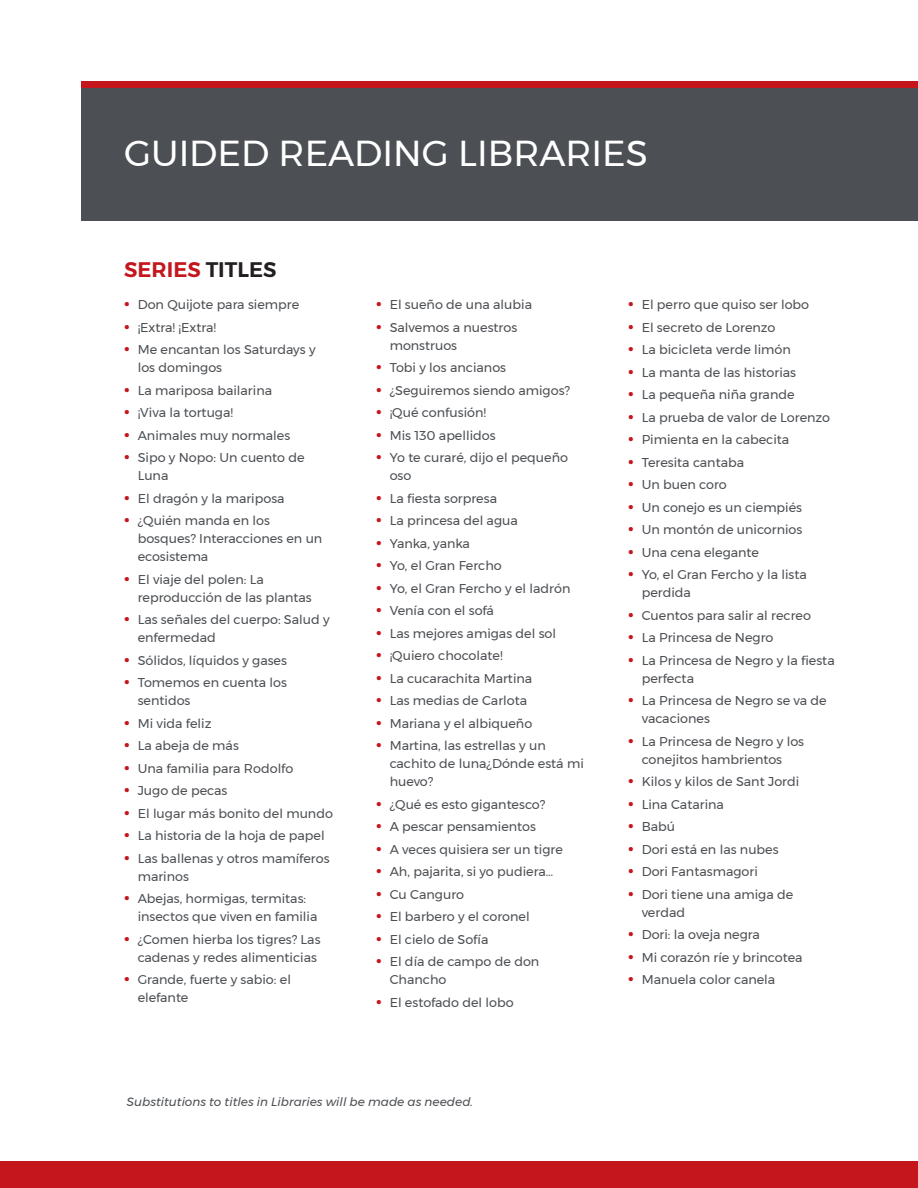
<style>
.page{position:relative;width:918px;height:1188px;background:#fff}
.page>*{position:absolute;margin:0;border:0;box-sizing:border-box;transform-origin:0 0}
.t1{font:36px "Montserrat";color:#fff}
.t2{font:600 21px "Montserrat";color:#c4161c}
.t3{font:12.75px/18px "Montserrat";color:#4c4f53}
.body{font:italic 12px "Montserrat";color:#4c4f53}
.s1{color:#231f20}
.s2{font-weight:600;font-size:18px;color:#c4161c}
</style>
<div class="page">
<div style="left:0;top:1161px;width:918px;height:27px;background:#c4161c"></div>
<div style="left:81px;top:81px;width:837px;height:132px;background:#c4161c"></div>
<div style="left:81px;top:88px;width:837px;height:132px;background:#4c4f53"></div>
<p class="t1" style="left:124px;top:126px;width:525px">GUIDED READING LIBRARIES</p>
<h3 class="t2" style="left:124px;top:253px;width:154px">SERIES <span class="s1">TITLES</span></h3>
<p class="t3" style="left:124px;top:296px;width:177px"><span class="s2">•</span> Don Quijote para siempre</p>
<p class="t3" style="left:124px;top:318px;width:93px"><span class="s2">•</span> ¡Extra! ¡Extra!</p>
<p class="t3" style="left:138px;top:341px;width:179px;text-indent:-14px"><span class="s2">•</span> Me encantan los Saturdays y los domingos</p>
<p class="t3" style="left:124px;top:381px;width:149px"><span class="s2">•</span> La mariposa bailarina</p>
<p class="t3" style="left:124px;top:404px;width:110px"><span class="s2">•</span> ¡Viva la tortuga!</p>
<p class="t3" style="left:124px;top:426px;width:168px"><span class="s2">•</span> Animales muy normales</p>
<p class="t3" style="left:138px;top:449px;width:168px;text-indent:-14px"><span class="s2">•</span> Sipo y Nopo: Un cuento de<br>Luna</p>
<p class="t3" style="left:124px;top:489px;width:162px"><span class="s2">•</span> El dragón y la mariposa</p>
<p class="t3" style="left:138px;top:512px;width:186px;text-indent:-14px"><span class="s2">•</span> ¿Quién manda en los bosques? Interacciones en un ecosistema</p>
<p class="t3" style="left:138px;top:570px;width:176px;text-indent:-14px"><span class="s2">•</span> El viaje del polen: La reproducción de las plantas</p>
<p class="t3" style="left:138px;top:611px;width:194px;text-indent:-14px"><span class="s2">•</span> Las señales del cuerpo: Salud y enfermedad</p>
<p class="t3" style="left:124px;top:651px;width:164px"><span class="s2">•</span> Sólidos, líquidos y gases</p>
<p class="t3" style="left:138px;top:674px;width:151px;text-indent:-14px"><span class="s2">•</span> Tomemos en cuenta los sentidos</p>
<p class="t3" style="left:124px;top:714px;width:89px"><span class="s2">•</span> Mi vida feliz</p>
<p class="t3" style="left:124px;top:737px;width:116px"><span class="s2">•</span> La abeja de más</p>
<p class="t3" style="left:124px;top:759px;width:171px"><span class="s2">•</span> Una familia para Rodolfo</p>
<p class="t3" style="left:124px;top:782px;width:105px"><span class="s2">•</span> Jugo de pecas</p>
<p class="t3" style="left:124px;top:804px;width:210px"><span class="s2">•</span> El lugar más bonito del mundo</p>
<p class="t3" style="left:124px;top:827px;width:202px"><span class="s2">•</span> La historia de la hoja de papel</p>
<p class="t3" style="left:138px;top:849px;width:193px;text-indent:-14px"><span class="s2">•</span> Las ballenas y otros mamíferos marinos</p>
<p class="t3" style="left:138px;top:890px;width:181px;text-indent:-14px"><span class="s2">•</span> Abejas, hormigas, termitas: insectos que viven en familia</p>
<p class="t3" style="left:124px;top:930px;width:198px;text-align:right"><span class="s2">•</span> ¿Comen hierba los tigres? Las cadenas y redes alimenticias</p>
<p class="t3" style="left:138px;top:971px;width:155px;text-indent:-14px"><span class="s2">•</span> Grande, fuerte y sabio: el elefante</p>
<p class="t3" style="left:376px;top:296px;width:157px"><span class="s2">•</span> El sueño de una alubia</p>
<p class="t3" style="left:390px;top:318px;width:129px;text-indent:-13px"><span class="s2">•</span> Salvemos a nuestros monstruos</p>
<p class="t3" style="left:376px;top:359px;width:131px"><span class="s2">•</span> Tobi y los ancianos</p>
<p class="t3" style="left:376px;top:381px;width:195px"><span class="s2">•</span> ¿Seguiremos siendo amigos?</p>
<p class="t3" style="left:376px;top:404px;width:111px"><span class="s2">•</span> ¡Qué confusión!</p>
<p class="t3" style="left:376px;top:426px;width:121px"><span class="s2">•</span> Mis 130 apellidos</p>
<p class="t3" style="left:390px;top:449px;width:180px;text-indent:-13px"><span class="s2">•</span> Yo te curaré, dijo el pequeño oso</p>
<p class="t3" style="left:376px;top:489px;width:122px"><span class="s2">•</span> La fiesta sorpresa</p>
<p class="t3" style="left:376px;top:512px;width:143px"><span class="s2">•</span> La princesa del agua</p>
<p class="t3" style="left:376px;top:534px;width:95px"><span class="s2">•</span> Yanka, yanka</p>
<p class="t3" style="left:376px;top:557px;width:127px"><span class="s2">•</span> Yo, el Gran Fercho</p>
<p class="t3" style="left:376px;top:579px;width:196px"><span class="s2">•</span> Yo, el Gran Fercho y el ladrón</p>
<p class="t3" style="left:376px;top:602px;width:119px"><span class="s2">•</span> Venía con el sofá</p>
<p class="t3" style="left:376px;top:624px;width:181px"><span class="s2">•</span> Las mejores amigas del sol</p>
<p class="t3" style="left:376px;top:647px;width:128px"><span class="s2">•</span> ¡Quiero chocolate!</p>
<p class="t3" style="left:376px;top:669px;width:158px"><span class="s2">•</span> La cucarachita Martina</p>
<p class="t3" style="left:376px;top:692px;width:153px"><span class="s2">•</span> Las medias de Carlota</p>
<p class="t3" style="left:376px;top:714px;width:158px"><span class="s2">•</span> Mariana y el albiqueño</p>
<p class="t3" style="left:390px;top:737px;width:196px;text-indent:-13px"><span class="s2">•</span> Martina, las estrellas y un cachito de luna¿Dónde está mi huevo?</p>
<p class="t3" style="left:376px;top:795px;width:171px"><span class="s2">•</span> ¿Qué es esto gigantesco?</p>
<p class="t3" style="left:376px;top:818px;width:161px"><span class="s2">•</span> A pescar pensamientos</p>
<p class="t3" style="left:376px;top:840px;width:188px"><span class="s2">•</span> A veces quisiera ser un tigre</p>
<p class="t3" style="left:376px;top:863px;width:179px"><span class="s2">•</span> Ah, pajarita, si yo pudiera…</p>
<p class="t3" style="left:376px;top:885px;width:89px"><span class="s2">•</span> Cu Canguro</p>
<p class="t3" style="left:376px;top:908px;width:155px"><span class="s2">•</span> El barbero y el coronel</p>
<p class="t3" style="left:376px;top:930px;width:114px"><span class="s2">•</span> El cielo de Sofía</p>
<p class="t3" style="left:390px;top:953px;width:151px;text-indent:-13px"><span class="s2">•</span> El día de campo de don<br>Chancho</p>
<p class="t3" style="left:376px;top:993px;width:139px"><span class="s2">•</span> El estofado del lobo</p>
<p class="body" style="left:127px;top:1093px;width:348px">Substitutions to titles in Libraries will be made as needed.</p>
<p class="t3" style="left:628px;top:296px;width:182px"><span class="s2">•</span> El perro que quiso ser lobo</p>
<p class="t3" style="left:628px;top:318px;width:149px"><span class="s2">•</span> El secreto de Lorenzo</p>
<p class="t3" style="left:628px;top:341px;width:164px"><span class="s2">•</span> La bicicleta verde limón</p>
<p class="t3" style="left:628px;top:363px;width:169px"><span class="s2">•</span> La manta de las historias</p>
<p class="t3" style="left:628px;top:386px;width:168px"><span class="s2">•</span> La pequeña niña grande</p>
<p class="t3" style="left:628px;top:408px;width:203px"><span class="s2">•</span> La prueba de valor de Lorenzo</p>
<p class="t3" style="left:628px;top:431px;width:163px"><span class="s2">•</span> Pimienta en la cabecita</p>
<p class="t3" style="left:628px;top:453px;width:118px"><span class="s2">•</span> Teresita cantaba</p>
<p class="t3" style="left:628px;top:476px;width:100px"><span class="s2">•</span> Un buen coro</p>
<p class="t3" style="left:628px;top:498px;width:175px"><span class="s2">•</span> Un conejo es un ciempiés</p>
<p class="t3" style="left:628px;top:521px;width:176px"><span class="s2">•</span> Un montón de unicornios</p>
<p class="t3" style="left:628px;top:543px;width:132px"><span class="s2">•</span> Una cena elegante</p>
<p class="t3" style="left:642px;top:566px;width:167px;text-indent:-14px"><span class="s2">•</span> Yo, el Gran Fercho y la lista perdida</p>
<p class="t3" style="left:628px;top:606px;width:184px"><span class="s2">•</span> Cuentos para salir al recreo</p>
<p class="t3" style="left:628px;top:629px;width:147px"><span class="s2">•</span> La Princesa de Negro</p>
<p class="t3" style="left:642px;top:651px;width:195px;text-indent:-14px"><span class="s2">•</span> La Princesa de Negro y la fiesta perfecta</p>
<p class="t3" style="left:642px;top:692px;width:187px;text-indent:-14px"><span class="s2">•</span> La Princesa de Negro se va de vacaciones</p>
<p class="t3" style="left:642px;top:732px;width:164px;text-indent:-14px"><span class="s2">•</span> La Princesa de Negro y los conejitos hambrientos</p>
<p class="t3" style="left:628px;top:773px;width:173px"><span class="s2">•</span> Kilos y kilos de Sant Jordi</p>
<p class="t3" style="left:628px;top:795px;width:97px"><span class="s2">•</span> Lina Catarina</p>
<p class="t3" style="left:628px;top:818px;width:48px"><span class="s2">•</span> Babú</p>
<p class="t3" style="left:628px;top:840px;width:152px"><span class="s2">•</span> Dori está en las nubes</p>
<p class="t3" style="left:628px;top:863px;width:131px"><span class="s2">•</span> Dori Fantasmagori</p>
<p class="t3" style="left:642px;top:885px;width:153px;text-indent:-14px"><span class="s2">•</span> Dori tiene una amiga de verdad</p>
<p class="t3" style="left:628px;top:926px;width:133px"><span class="s2">•</span> Dori: la oveja negra</p>
<p class="t3" style="left:628px;top:948px;width:176px"><span class="s2">•</span> Mi corazón ríe y brincotea</p>
<p class="t3" style="left:628px;top:971px;width:149px"><span class="s2">•</span> Manuela color canela</p>
</div>
